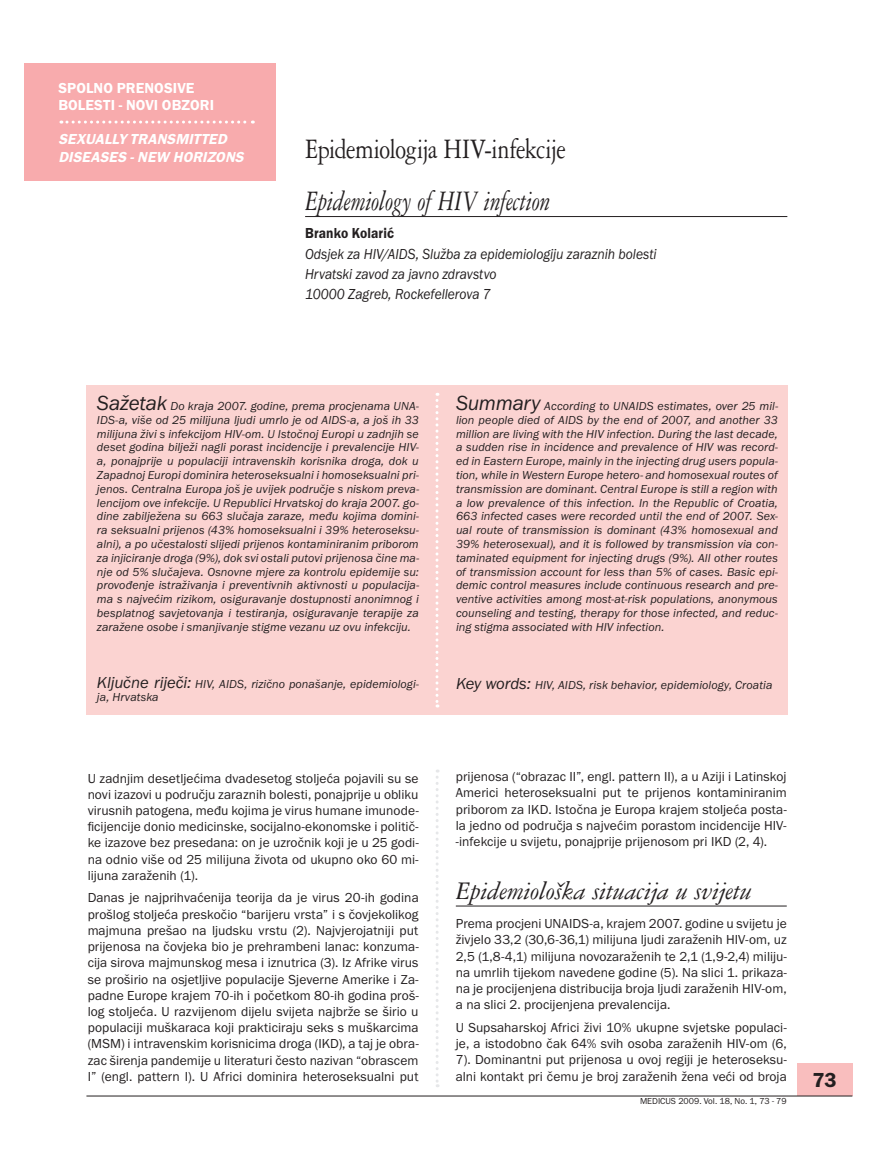
<style>
.page{position:relative;width:873px;height:1171px;background:#fff}
.page>*{position:absolute;margin:0;border:0;box-sizing:border-box;transform-origin:0 0}
.t1{font:30px "Garamond Three";letter-spacing:-.025em;color:#231f20;scale:.8 1}
.t2{font:italic 30px "Garamond Three";letter-spacing:-.015em;color:#231f20;scale:.8 1}
.t3{font:italic 27px "Garamond Three";letter-spacing:-.015em;color:#231f20}
.t4{font:600 21px "Franklin Got ITCM";color:#231f20}
.t5{font:italic 15px/20.1px "Franklin Got ITCM";color:#231f20;scale:.9 1}
.t6{font:italic 600 15px/17.2px "Franklin Got ITCM";letter-spacing:.005em;color:#fff}
.t7{font:600 15px/17.2px "Franklin Got ITCM";letter-spacing:.005em;color:#fff}
.t8{font:600 15px "Franklin Got ITCM";letter-spacing:.005em;color:#231f20;scale:.9 1}
.t9{font:13.5px/16.2px "Franklin Got ITCM";color:#231f20;text-align:justify}
.t10{font:italic 12px/13.8px "Franklin Got ITCM";letter-spacing:.01em;color:#231f20;text-align:justify}
.t11{font:9px "Franklin Got ITCM";color:#231f20}
.s1{font-size:21px}
.s2{font-size:16.5px}
</style>
<div class="page">
<div style="left:797px;top:1062px;width:55px;height:33px;background:#f9bebe"></div>
<hr style="left:86px;top:1095px;width:766px;height:1px;background:#231f20">
<div style="left:24px;top:63px;width:252px;height:118px;background:#f8abad"></div>
<div style="left:87px;top:385px;width:700px;height:329px;background:#fbd3d1"></div>
<hr style="left:305px;top:216px;width:482px;height:1px;background:#231f20">
<svg style="left:435px;top:393px;width:3px;height:314px"></svg>
<svg style="left:61px;top:120px;width:192px;height:3px"></svg>
<svg style="left:436px;top:769px;width:2px;height:317px"></svg>
<hr style="left:456px;top:905px;width:330px;height:1px;background:#231f20">
<p class="t7" style="left:58px;top:80px;width:157px">SPOLNO PRENOSIVE<br>BOLESTI - NOVI OBZORI</p>
<p class="t6" style="left:58px;top:132px;width:189px">SEXUALLY TRANSMITTED<br>DISEASES - NEW HORIZONS</p>
<h1 class="t1" style="left:305px;top:138px;width:327px">Epidemiologija HIV-infekcije</h1>
<h1 class="t2" style="left:305px;top:190px;width:308px">Epidemiology of HIV infection</h1>
<p class="t8" style="left:305px;top:228px;width:100px">Branko Kolarić</p>
<p class="t5" style="left:305px;top:245px;width:392px">Odsjek za HIV/AIDS, Služba za epidemiologiju zaraznih bolesti<br>Hrvatski zavod za javno zdravstvo<br>10000 Zagreb, Rockefellerova 7</p>
<p class="t10" style="left:97px;top:400px;width:324px"><span class="s1">Sažetak</span> Do kraja 2007. godine, prema procjenama UNA-IDS-a, više od 25 milijuna ljudi umrlo je od AIDS-a, a još ih 33 milijuna živi s infekcijom HIV-om. U Istočnoj Europi u zadnjih se deset godina bilježi nagli porast incidencije i prevalencije HIV&shy;a, ponajprije u populaciji intravenskih korisnika droga, dok u Zapadnoj Europi dominira heteroseksualni i homoseksualni pri&shy;jenos. Centralna Europa još je uvijek područje s niskom preva&shy;lencijom ove infekcije. U Republici Hrvatskoj do kraja 2007. go&shy;dine zabilježena su 663 slučaja zaraze, među kojima domini&shy;ra seksualni prijenos (43% homoseksualni i 39% heteroseksu&shy;alni), a po učestalosti slijedi prijenos kontaminiranim priborom za injiciranje droga (9%), dok svi ostali putovi prijenosa čine ma&shy;nje od 5% slučajeva. Osnovne mjere za kontrolu epidemije su: provođenje istraživanja i preventivnih aktivnosti u populacija&shy;ma s najvećim rizikom, osiguravanje dostupnosti anonimnog i besplatnog savjetovanja i testiranja, osiguravanje terapije za zaražene osobe i smanjivanje stigme vezanu uz ovu infekciju.</p>
<p class="t10" style="left:97px;top:677px;width:323px"><span class="s2">Ključne riječi:</span> HIV, AIDS, rizično ponašanje, epidemiologi&shy;ja, Hrvatska</p>
<p class="t9" style="left:88px;top:771px;width:332px">U zadnjim desetljećima dvadesetog stoljeća pojavili su se novi izazovi u području zaraznih bolesti, ponajprije u obliku virusnih patogena, među kojima je virus humane imunode&shy;ficijencije donio medicinske, socijalno-ekonomske i politič&shy;ke izazove bez presedana: on je uzročnik koji je u 25 godi&shy;na odnio više od 25 milijuna života od ukupno oko 60 mi&shy;lijuna zaraženih (1).</p>
<p class="t9" style="left:88px;top:890px;width:332px">Danas je najprihvaćenija teorija da je virus 20-ih godina prošlog stoljeća preskočio “barijeru vrsta” i s čovjekolikog majmuna prešao na ljudsku vrstu (2). Najvjerojatniji put prijenosa na čovjeka bio je prehrambeni lanac: konzuma&shy;cija sirova majmunskog mesa i iznutrica (3). Iz Afrike virus se proširio na osjetljive populacije Sjeverne Amerike i Za&shy;padne Europe krajem 70-ih i početkom 80-ih godina proš&shy;log stoljeća. U razvijenom dijelu svijeta najbrže se širio u populaciji muškaraca koji prakticiraju seks s muškarcima (MSM) i intravenskim korisnicima droga (IKD), a taj je obra&shy;zac širenja pandemije u literaturi često nazivan “obrascem I” (engl. pattern I). U Africi dominira heteroseksualni put</p>
<p class="t10" style="left:456px;top:400px;width:323px"><span class="s1">Summary</span> According to UNAIDS estimates, over 25 mil&shy;lion people died of AIDS by the end of 2007, and another 33 million are living with the HIV infection. During the last decade, a sudden rise in incidence and prevalence of HIV was record&shy;ed in Eastern Europe, mainly in the injecting drug users popula&shy;tion, while in Western Europe hetero- and homosexual routes of transmission are dominant. Central Europe is still a region with a low prevalence of this infection. In the Republic of Croatia, 663 infected cases were recorded until the end of 2007. Sex&shy;ual route of transmission is dominant (43% homosexual and 39% heterosexual), and it is followed by transmission via con&shy;taminated equipment for injecting drugs (9%). All other routes of transmission account for less than 5% of cases. Basic epi&shy;demic control measures include continuous research and pre&shy;ventive activities among most-at-risk populations, anonymous counseling and testing, therapy for those infected, and reduc&shy;ing stigma associated with HIV infection.</p>
<p class="t10" style="left:456px;top:679px;width:318px"><span class="s2">Key words:</span> HIV, AIDS, risk behavior, epidemiology, Croatia</p>
<p class="t9" style="left:456px;top:769px;width:332px">prijenosa (“obrazac II”, engl. pattern II), a u Aziji i Latinskoj Americi heteroseksualni put te prijenos kontaminiranim priborom za IKD. Istočna je Europa krajem stoljeća posta&shy;la jedno od područja s najvećim porastom incidencije HIV--infekcije u svijetu, ponajprije prijenosom pri IKD (2, 4).</p>
<h2 class="t3" style="left:456px;top:881px;width:297px">Epidemiološka situacija u svijetu</h2>
<p class="t9" style="left:456px;top:916px;width:332px">Prema procjeni UNAIDS-a, krajem 2007. godine u svijetu je živjelo 33,2 (30,6-36,1) milijuna ljudi zaraženih HIV-om, uz 2,5 (1,8-4,1) milijuna novozaraženih te 2,1 (1,9-2,4) miliju&shy;na umrlih tijekom navedene godine (5). Na slici 1. prikaza&shy;na je procijenjena distribucija broja ljudi zaraženih HIV-om, a na slici 2. procijenjena prevalencija.</p>
<p class="t9" style="left:456px;top:1020px;width:332px">U Supsaharskoj Africi živi 10% ukupne svjetske populaci&shy;je, a istodobno čak 64% svih osoba zaraženih HIV-om (6, 7). Dominantni put prijenosa u ovoj regiji je heteroseksu&shy;alni kontakt pri čemu je broj zaraženih žena veći od broja</p>
<p class="t11" style="left:640px;top:1097px;width:148px">MEDICUS 2009. Vol. 18, No. 1, 73 - 79</p>
<h3 class="t4" style="left:812px;top:1072px;width:26px">73</h3>
</div>
